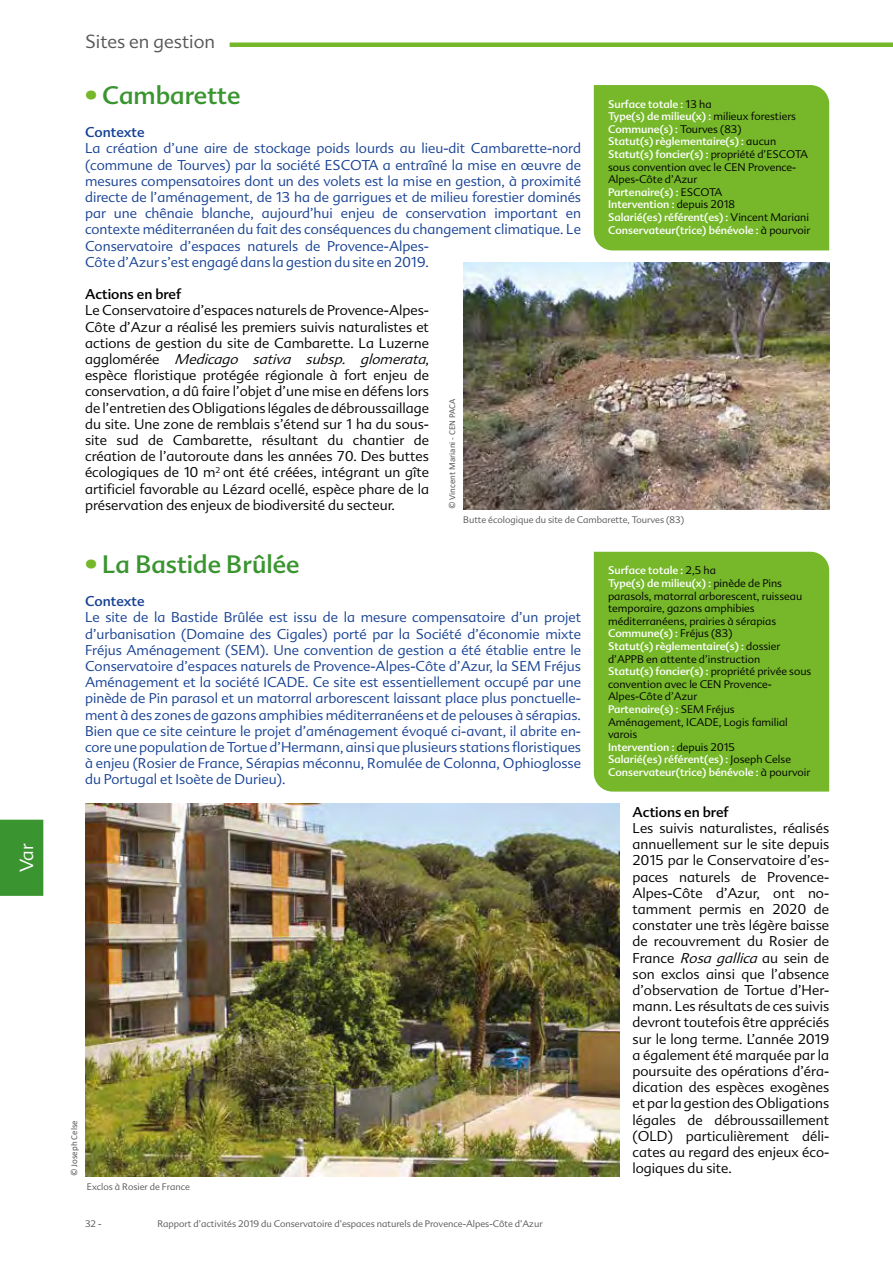
<style>
.page{position:relative;width:893px;height:1263px;background:#fff}
.page>*{position:absolute;margin:0;border:0;box-sizing:border-box;transform-origin:0 0}
.t1{font:24px "Advert";color:#3a9530}
.t2{font:300 18px "Advert";color:#575756}
.t3{font:300 18px "Advert";color:#fff}
.t4{font:300 13.5px/16.2px "Advert";color:#164194}
.t5{font:300 13.5px/16.2px "Advert";color:#000;text-align:justify}
.t6{font:13.5px "Advert";color:#000}
.t7{font:13.5px "Advert";color:#164194}
.t8{font:300 10.5px/12.6px "Advert";color:#000}
.t9{font:10.5px/12.6px "Advert";color:#fff}
.t10{font:300 9px "Advert";color:#575756}
.t11{font:9px "Calibri";color:#575756}
.s1{color:#76b82a}
.s2{font-style:italic}
.s3{font-weight:300;color:#000}
.s4{font-weight:400;color:#fff}
</style>
<div class="page">
<div style="left:593px;top:85px;width:237px;height:166px;background:#76b82a"></div>
<img style="left:463px;top:263px;width:366px;height:246px">
<div style="left:593px;top:551px;width:237px;height:241px;background:#76b82a"></div>
<img style="left:85px;top:803px;width:535px;height:374px">
<div style="left:0;top:820px;width:43px;height:76px;background:#3a9530"></div>
<div style="left:230px;top:42px;width:663px;height:5px;background:#76b82a"></div>
<h2 class="t3" style="left:16px;top:872px;width:30px;rotate:-90deg">Var</h2>
<h2 class="t2" style="left:85px;top:30px;width:132px">Sites en gestion</h2>
<h1 class="t1" style="left:85px;top:81px;width:157px"><span class="s1">•</span> Cambarette</h1>
<p class="t7" style="left:85px;top:124px;width:61px">Contexte</p>
<p class="t4" style="left:85px;top:141px;width:498px">La création d’une aire de stockage poids lourds au lieu-dit Cambarette-nord (commune de Tourves) par la société ESCOTA a entraîné la mise en œuvre de mesures compensatoires dont un des volets est la mise en gestion, à proximité directe de l’aménagement, de 13 ha de garrigues et de milieu forestier dominés par une chênaie blanche, aujourd’hui enjeu de conservation important en contexte méditerranéen du fait des conséquences du changement climatique. Le Conservatoire d’espaces naturels de Provence-Alpes-<br>Côte d’Azur s’est engagé dans la gestion du site en 2019.</p>
<p class="t6" style="left:85px;top:286px;width:98px">Actions en bref</p>
<p class="t5" style="left:85px;top:303px;width:346px">Le Conservatoire d’espaces naturels de Provence-Alpes-Côte d’Azur a réalisé les premiers suivis naturalistes et actions de gestion du site de Cambarette. La Luzerne a g g l o m é r é e <span class="s2">Medicago sativa subsp. glomerata</span>, espèce floristique protégée régionale à fort enjeu de conservation, a dû faire l’objet d’une mise en défens lors de l’entretien des Obligations légales de débroussaillage du site. Une zone de remblais s’étend sur 1 ha du sous&shy;site sud de Cambarette, résultant du chantier de création de l’autoroute dans les années 70. Des buttes écologiques de 10 m<sup>2</sup> ont été créées, intégrant un gîte artificiel favorable au Lézard ocellé, espèce phare de la préservation des enjeux de biodiversité du secteur.</p>
<p class="t11" style="left:446px;top:509px;width:112px;rotate:-90deg">© Vincent Mariani - CEN PACA</p>
<p class="t9" style="left:608px;top:98px;width:204px">Surface totale : <span class="s3">13 ha<br></span>Type(s) de milieu(x) : <span class="s3">milieux forestiers </span>Commune(s) : <span class="s3">Tourves (83)<br></span>Statut(s) règlementaire(s) : <span class="s3">aucun </span>Statut(s) foncier(s) : <span class="s3">propriété d’ESCOTA sous convention avec le CEN Provence-Alpes-Côte d’Azur<br></span>Partenaire(s) : <span class="s3">ESCOTA<br></span>Intervention : <span class="s3">depuis 2018<br></span>Salarié(es) référent(es) : <span class="s3">Vincent Mariani </span>Conservateur(trice) bénévole : <span class="s3">à pourvoir</span></p>
<p class="t10" style="left:463px;top:514px;width:223px">Butte écologique du site de Cambarette, Tourves (83)</p>
<h1 class="t1" style="left:85px;top:550px;width:216px"><span class="s1">•</span> La Bastide Brûlée</h1>
<p class="t7" style="left:85px;top:593px;width:61px">Contexte</p>
<p class="t4" style="left:85px;top:609px;width:498px;text-align:justify">Le site de la Bastide Brûlée est issu de la mesure compensatoire d’un projet d’urbanisation (Domaine des Cigales) porté par la Société d’économie mixte Fréjus Aménagement (SEM). Une convention de gestion a été établie entre le Conservatoire d’espaces naturels de Provence-Alpes-Côte d’Azur, la SEM Fréjus Aménagement et la société ICADE. Ce site est essentiellement occupé par une pinède de Pin parasol et un matorral arborescent laissant place plus ponctuelle&shy;ment à des zones de gazons amphibies méditerranéens et de pelouses à sérapias.<br>Bien que ce site ceinture le projet d’aménagement évoqué ci-avant, il abrite en&shy;core une population de Tortue d’Hermann, ainsi que plusieurs stations floristiques à enjeu (Rosier de France, Sérapias méconnu, Romulée de Colonna, Ophioglosse du Portugal et Isoète de Durieu).</p>
<p class="t11" style="left:68px;top:1176px;width:57px;rotate:-90deg">© Joseph Celse</p>
<p class="t10" style="left:87px;top:1181px;width:104px">Exclos à Rosier de France</p>
<p class="t10" style="left:85px;top:1219px;width:18px">32 -</p>
<p class="t10" style="left:157px;top:1219px;width:387px">Rapport d’activités 2019 du Conservatoire d’espaces naturels de Provence-Alpes-Côte d’Azur</p>
<p class="t8" style="left:608px;top:564px;width:205px"><span class="s4">Surface totale :</span> 2,5 ha<br><span class="s4">Type(s) de milieu(x) :</span> pinède de Pins parasols, matorral arborescent, ruisseau temporaire, gazons amphibies méditerranéens, prairies à sérapias<br><span class="s4">Commune(s) :</span> Fréjus (83)<br><span class="s4">Statut(s) règlementaire(s) :</span> dossier d’APPB en attente d’instruction<br><span class="s4">Statut(s) foncier(s) :</span> propriété privée sous convention avec le CEN Provence-<br>Alpes-Côte d’Azur<br><span class="s4">Partenaire(s) :</span> SEM Fréjus<br>Aménagement, ICADE, Logis familial varois<br><span class="s4">Intervention :</span> depuis 2015<br><span class="s4">Salarié(es) référent(es) :</span> Joseph Celse<br><span class="s4">Conservateur(trice) bénévole :</span> à pourvoir</p>
<p class="t6" style="left:632px;top:804px;width:98px">Actions en bref</p>
<p class="t5" style="left:632px;top:820px;width:198px">Les suivis naturalistes, réalisés annuellement sur le site depuis 2015 par le Conservatoire d’es&shy;paces naturels de Provence-Alpes-Côte d’Azur, ont no&shy;tamment permis en 2020 de constater une très légère baisse de recouvrement du Rosier de France <span class="s2">Rosa gallica</span> au sein de son exclos ainsi que l’absence d’observation de Tortue d’Her&shy;mann. Les résultats de ces suivis devront toutefois être appréciés sur le long terme. L’année 2019 a également été marquée par la poursuite des opérations d’éra&shy;dication des espèces exogènes et par la gestion des Obligations légales de débroussaillement (OLD) particulièrement déli&shy;cates au regard des enjeux éco&shy;logiques du site.</p>
</div>
